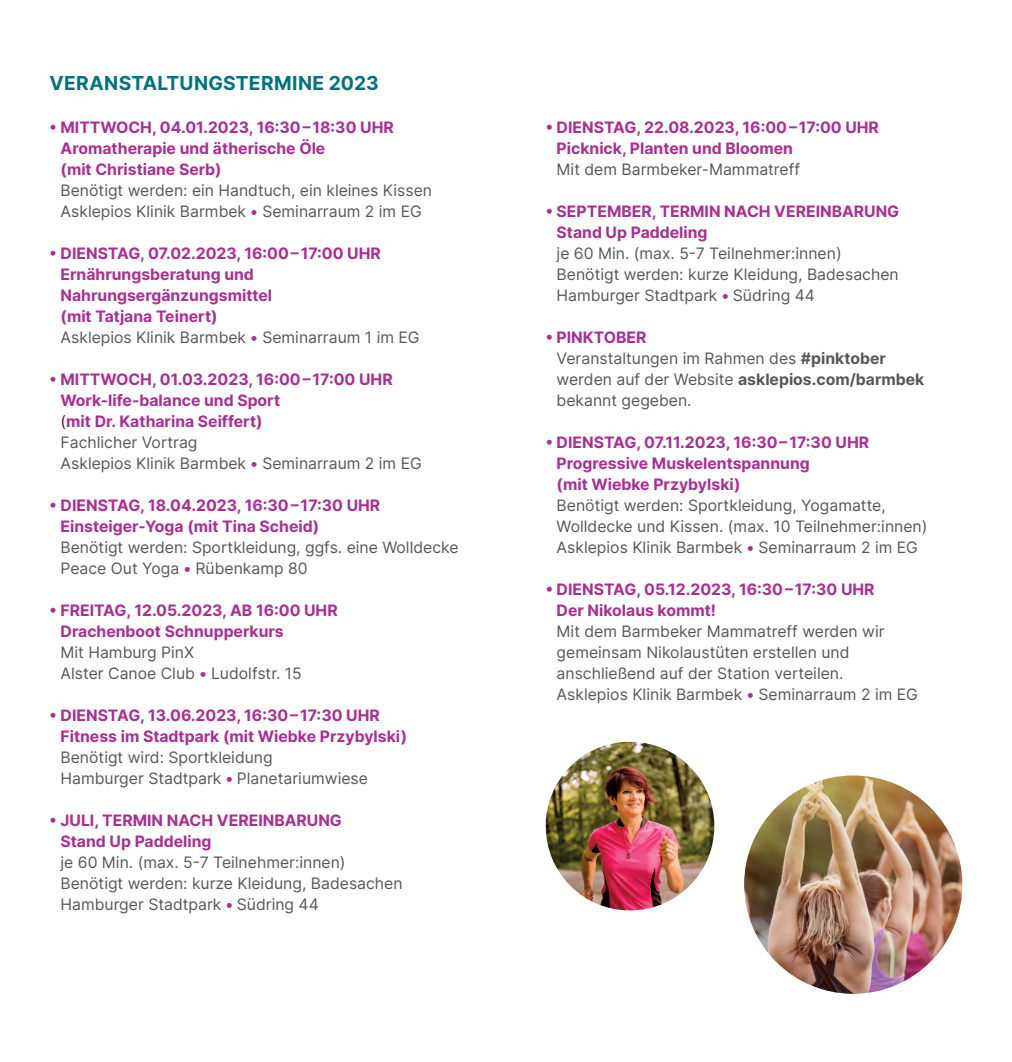
<style>
.page{position:relative;width:1012px;height:1062px;background:#fff}
.page>*{position:absolute;margin:0;border:0;box-sizing:border-box;transform-origin:0 0}
.Subline_petrol_versa{font:700 19.25px "Inter";letter-spacing:.01em;color:#00747a}
.t1{font:15.75px/21px "Inter";color:#57585a}
.t2{font:700 15.75px/21px "Inter";color:#ab2e92}
.s1{font-weight:400;color:#57585a}
.s2{font-weight:400;color:#820032}
.s3{font-weight:700;color:#ab2e92}
.s4{font-weight:700}
</style>
<div class="page">
<img style="left:546px;top:741px;width:168px;height:169px;border-radius:84px">
<img style="left:744px;top:775px;width:218px;height:218px;border-radius:109px">
<p class="Subline_petrol_versa" style="left:50px;top:69px;width:331px">VERANSTALTUNGSTERMINE 2023</p>
<p class="t2" style="left:61px;top:116px;width:373px;text-indent:-11px">• MITTWOCH, 04.01.2023, 16:30–18:30 UHR Aromatherapie und ätherische Öle<br>(mit Christiane Serb)<br><span class="s1">Benötigt werden: ein Handtuch, ein kleines Kissen Asklepios Klinik Barmbek</span> • <span class="s1">Seminarraum 2 im EG</span></p>
<p class="t2" style="left:61px;top:242px;width:361px;text-indent:-11px">• DIENSTAG, 07.02.2023, 16:00–17:00 UHR<br>Ernährungsberatung und<br>Nahrungsergänzungsmittel<br>(mit Tatjana Teinert)<br><span class="s1">Asklepios Klinik Barmbek</span> • <span class="s1">Seminarraum 1 im EG</span></p>
<p class="t2" style="left:61px;top:368px;width:363px;text-indent:-11px">• MITTWOCH, 01.03.2023, 16:00–17:00 UHR Work-life-balance und Sport<br><span class="s2">(</span>mit Dr. Katharina Seiffert)<br><span class="s1">Fachlicher Vortrag<br>Asklepios Klinik Barmbek</span> • <span class="s1">Seminarraum 2 im EG</span></p>
<p class="t1" style="left:61px;top:494px;width:399px;text-indent:-11px"><span class="s3">• DIENSTAG, 18.04.2023, 16:30–17:30 UHR Einsteiger-Yoga (mit Tina Scheid)<br></span>Benötigt werden: Sportkleidung, ggfs. eine Wolldecke Peace Out Yoga <span class="s3">•</span> Rübenkamp 80</p>
<p class="t2" style="left:61px;top:599px;width:279px;text-indent:-11px">• FREITAG, 12.05.2023, AB 16:00 UHR<br>Drachenboot Schnupperkurs<br><span class="s1">Mit Hamburg PinX<br>Alster Canoe Club</span> • <span class="s1">Ludolfstr. 15</span></p>
<p class="t2" style="left:61px;top:704px;width:348px;text-indent:-11px">• DIENSTAG, 13.06.2023, 16:30–17:30 UHR Fitness im Stadtpark (mit Wiebke Przybylski)<br><span class="s1">Benötigt wird: Sportkleidung<br>Hamburger Stadtpark</span> • <span class="s1">Planetariumwiese</span></p>
<p class="t1" style="left:61px;top:809px;width:344px;text-indent:-11px"><span class="s3">• JULI, TERMIN NACH VEREINBARUNG<br>Stand Up Paddeling<br></span>je 60 Min. (max. 5-7 Teilnehmer:innen)<br>Benötigt werden: kurze Kleidung, Badesachen Hamburger Stadtpark <span class="s3">•</span> Südring 44</p>
<p class="t2" style="left:557px;top:116px;width:324px;text-indent:-11px">• DIENSTAG, 22.08.2023, 16:00– 17:00 UHR<br>Picknick, Planten und Bloomen<br><span class="s1">Mit dem Barmbeker-Mammatreff</span></p>
<p class="t1" style="left:557px;top:200px;width:344px;text-indent:-11px"><span class="s3">• SEPTEMBER, TERMIN NACH VEREINBARUNG Stand Up Paddeling<br></span>je 60 Min. (max. 5-7 Teilnehmer:innen)<br>Benötigt werden: kurze Kleidung, Badesachen Hamburger Stadtpark <span class="s3">•</span> Südring 44</p>
<p class="t1" style="left:557px;top:326px;width:369px;text-indent:-11px"><span class="s3">• PINKTOBER<br></span>Veranstaltungen im Rahmen des <span class="s4">#pinktober </span>werden auf der Website <span class="s4">asklepios.com/barmbek </span>bekannt gegeben.</p>
<p class="t1" style="left:557px;top:431px;width:372px;text-indent:-11px"><span class="s3">• DIENSTAG, 07.11.2023, 16:30–17:30 UHR Progressive Muskelentspannung<br>(mit Wiebke Przybylski)<br></span>Benötigt werden: Sportkleidung, Yogamatte, Wolldecke und Kissen. (max. 10 Teilnehmer:innen)<br>Asklepios Klinik Barmbek <span class="s3">•</span> Seminarraum 2 im EG</p>
<p class="t1" style="left:557px;top:578px;width:363px;text-indent:-11px"><span class="s3">• DIENSTAG, 05.12.2023, 16:30–17:30 UHR<br>Der Nikolaus kommt!<br></span>Mit dem Barmbeker Mammatreff werden wir gemeinsam Nikolaustüten erstellen und anschließend auf der Station verteilen.<br>Asklepios Klinik Barmbek <span class="s3">•</span> Seminarraum 2 im EG</p>
</div>
